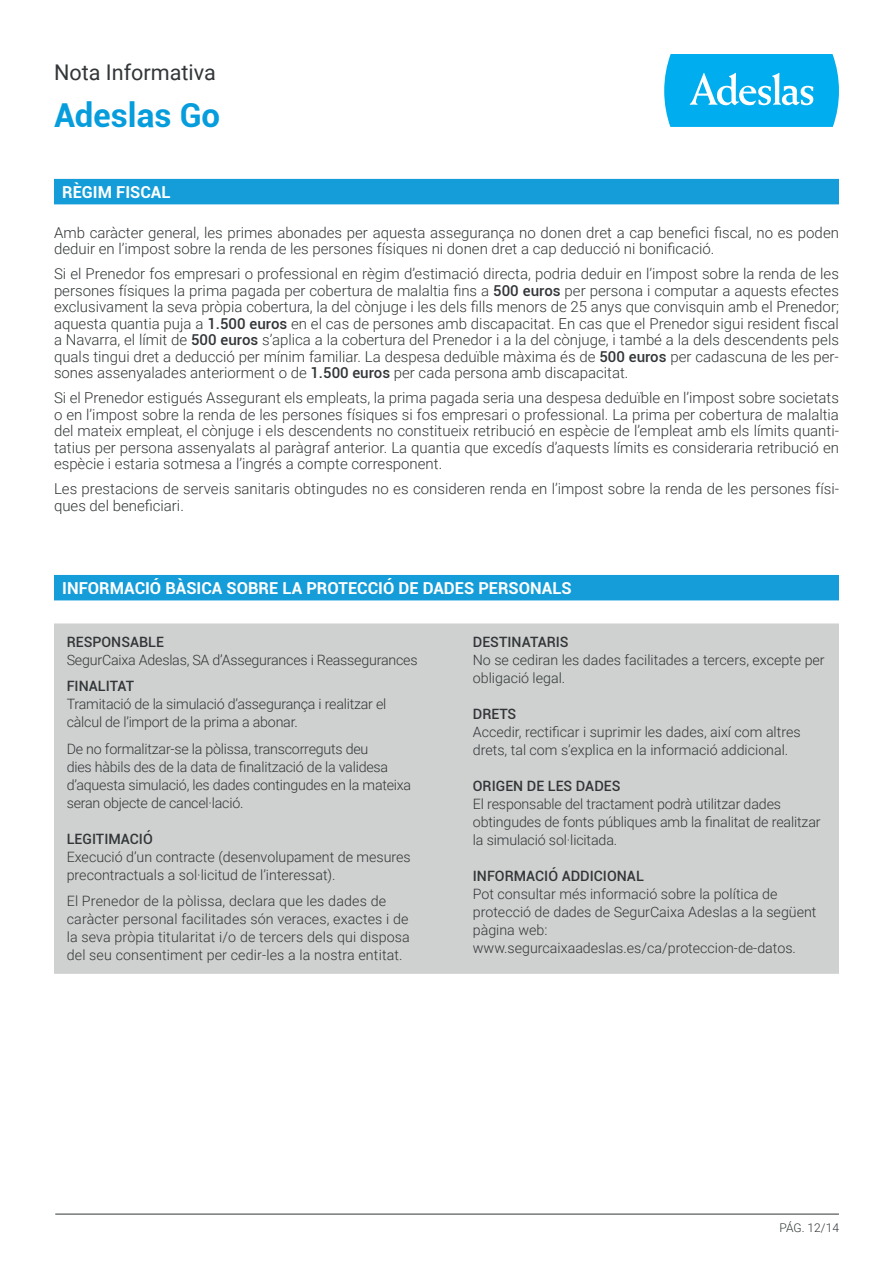
<style>
.page{position:relative;width:893px;height:1263px;background:#fff}
.page>*{position:absolute;margin:0;border:0;box-sizing:border-box;transform-origin:0 0}
.t1{font:700 33px "Roboto";color:#069ddc}
.t2{font:21.6px "Roboto";color:#323638}
.t3{font:700 16.5px "Roboto";color:#fff}
.t4{font:300 15px/16.5px "Roboto";color:#323638}
.t5{font:300 14.25px/18px "Roboto";color:#323638}
.t6{font:500 14.25px "Roboto";color:#323638}
.t7{font:300 12px "Roboto";letter-spacing:-.005em;color:#323638}
.s1{font-weight:500}
</style>
<div class="page">
<svg style="left:664px;top:54px;width:175px;height:73px;background:#1fb7f0"></svg>
<hr style="left:55px;top:1214px;width:784px;height:1px;background:#323638">
<div style="left:54px;top:179px;width:785px;height:25px;background:#149dd9"></div>
<div style="left:54px;top:575px;width:785px;height:25px;background:#149dd9"></div>
<div style="left:54px;top:623px;width:785px;height:351px;background:#cfd1d0"></div>
<h2 class="t2" style="left:54px;top:57px;width:163px">Nota Informativa</h2>
<h1 class="t1" style="left:54px;top:92px;width:168px">Adeslas Go</h1>
<p class="t3" style="left:62px;top:180px;width:110px">RÈGIM FISCAL</p>
<p class="t4" style="left:54px;top:224px;width:786px">Amb caràcter general, les primes abonades per aquesta assegurança no donen dret a cap benefici fiscal, no es poden deduir en l’impost sobre la renda de les persones físiques ni donen dret a cap deducció ni bonificació.</p>
<p class="t4" style="left:54px;top:265px;width:786px;text-align:justify">Si el Prenedor fos empresari o professional en règim d’estimació directa, podria deduir en l’impost sobre la renda de les persones físiques la prima pagada per cobertura de malaltia fins a <span class="s1">500 euros</span> per persona i computar a aquests efectes exclusivament la seva pròpia cobertura, la del cònjuge i les dels fills menors de 25 anys que convisquin amb el Prenedor; aquesta quantia puja a <span class="s1">1.500 euros</span> en el cas de persones amb discapacitat. En cas que el Prenedor sigui resident fiscal a Navarra, el límit de <span class="s1">500 euros</span> s’aplica a la cobertura del Prenedor i a la del cònjuge, i també a la dels descendents pels quals tingui dret a deducció per mínim familiar. La despesa deduïble màxima és de <span class="s1">500 euros</span> per cadascuna de les per&shy;sones assenyalades anteriorment o de <span class="s1">1.500 euros</span> per cada persona amb discapacitat.</p>
<p class="t4" style="left:54px;top:389px;width:786px;text-align:justify">Si el Prenedor estigués Assegurant els empleats, la prima pagada seria una despesa deduïble en l’impost sobre societats o en l’impost sobre la renda de les persones físiques si fos empresari o professional. La prima per cobertura de malaltia del mateix empleat, el cònjuge i els descendents no constitueix retribució en espècie de l’empleat amb els límits quanti&shy;tatius per persona assenyalats al paràgraf anterior. La quantia que excedís d’aquests límits es consideraria retribució en espècie i estaria sotmesa a l’ingrés a compte corresponent.</p>
<p class="t4" style="left:54px;top:480px;width:786px">Les prestacions de serveis sanitaris obtingudes no es consideren renda en l’impost sobre la renda de les persones físi&shy;ques del beneficiari.</p>
<p class="t3" style="left:62px;top:576px;width:511px">INFORMACIÓ BÀSICA SOBRE LA PROTECCIÓ DE DADES PERSONALS</p>
<p class="t6" style="left:67px;top:632px;width:99px">RESPONSABLE</p>
<p class="t5" style="left:67px;top:650px;width:352px">SegurCaixa Adeslas, SA d’Assegurances i Reassegurances</p>
<p class="t6" style="left:67px;top:676px;width:69px">FINALITAT</p>
<p class="t5" style="left:67px;top:695px;width:321px">Tramitació de la simulació d’assegurança i realitzar el càlcul de l’import de la prima a abonar.</p>
<p class="t5" style="left:67px;top:739px;width:346px">De no formalitzar-se la pòlissa, transcorreguts deu<br>dies hàbils des de la data de finalització de la validesa d’aquesta simulació, les dades contingudes en la mateixa seran objecte de cancel·lació.</p>
<p class="t6" style="left:67px;top:829px;width:88px">LEGITIMACIÓ</p>
<p class="t5" style="left:67px;top:847px;width:345px">Execució d’un contracte (desenvolupament de mesures precontractuals a sol·licitud de l’interessat).</p>
<p class="t5" style="left:67px;top:892px;width:345px">El Prenedor de la pòlissa, declara que les dades de caràcter personal facilitades són veraces, exactes i de la seva pròpia titularitat i/o de tercers dels qui disposa del seu consentiment per cedir-les a la nostra entitat.</p>
<p class="t6" style="left:473px;top:632px;width:97px">DESTINATARIS</p>
<p class="t5" style="left:473px;top:650px;width:353px">No se cediran les dades facilitades a tercers, excepte per obligació legal.</p>
<p class="t6" style="left:473px;top:704px;width:45px">DRETS</p>
<p class="t5" style="left:473px;top:722px;width:329px">Accedir, rectificar i suprimir les dades, així com altres drets, tal com s’explica en la informació addicional.</p>
<p class="t6" style="left:473px;top:776px;width:149px">ORIGEN DE LES DADES</p>
<p class="t5" style="left:473px;top:794px;width:349px">El responsable del tractament podrà utilitzar dades obtingudes de fonts públiques amb la finalitat de realitzar la simulació sol·licitada.</p>
<p class="t6" style="left:473px;top:866px;width:173px">INFORMACIÓ ADDICIONAL</p>
<p class="t5" style="left:473px;top:884px;width:345px">Pot consultar més informació sobre la política de protecció de dades de SegurCaixa Adeslas a la següent pàgina web: www.segurcaixaadeslas.es/ca/proteccion-de-datos.</p>
<p class="t7" style="left:780px;top:1220px;width:61px">PÁG. 12/14</p>
</div>
